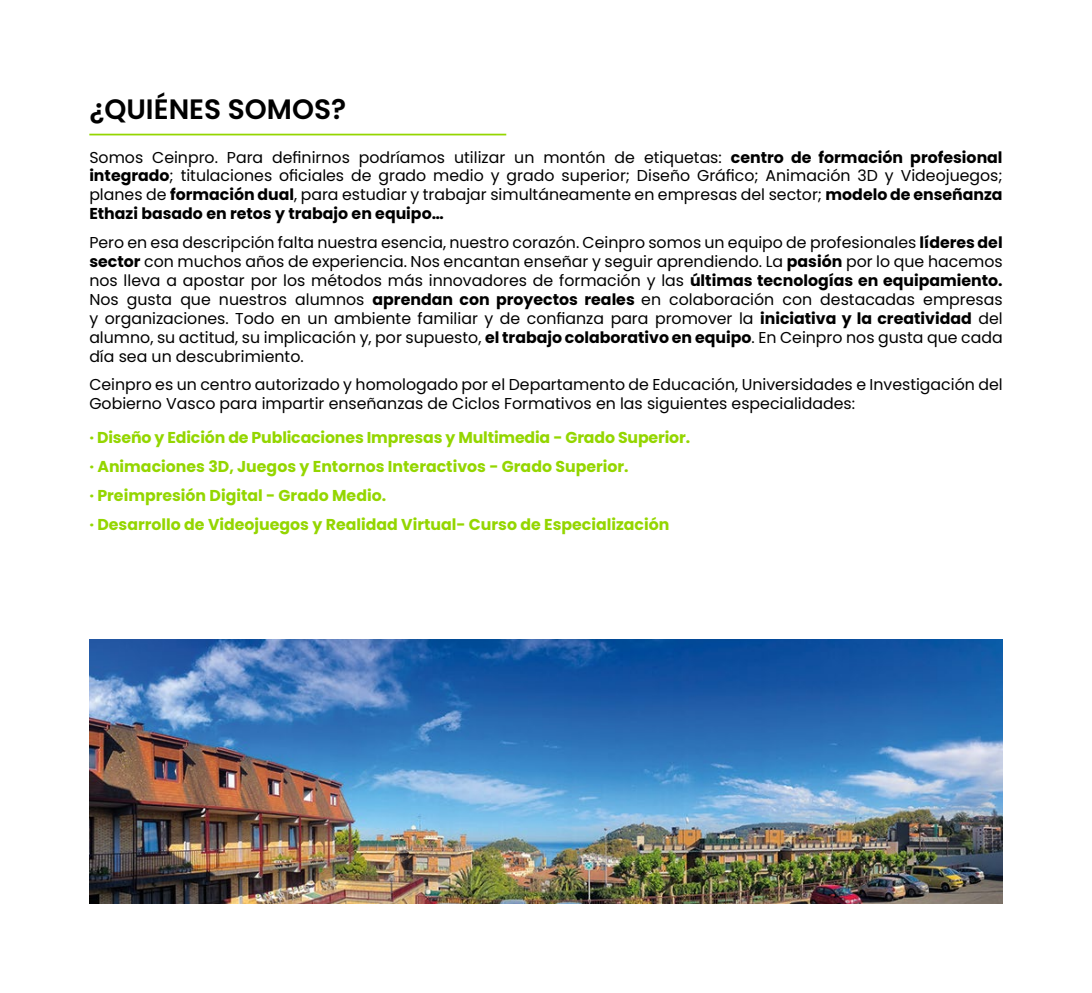
<style>
.page{position:relative;width:1092px;height:993px;background:#fff}
.page>*{position:absolute;margin:0;border:0;box-sizing:border-box;transform-origin:0 0}
.t1{font:600 28px "Poppins";color:#000}
.t2{font:15.75px/18.9px "Poppins";color:#000;text-align:justify}
.t3{font:700 15.75px/28.9px "Poppins";color:#94d600}
.s1{font-weight:700}
</style>
<div class="page">
<hr style="left:89px;top:134px;width:417px;height:1px;background:#94d600">
<img style="left:89px;top:639px;width:913px;height:264px">
<h1 class="t1" style="left:89px;top:93px;width:258px">¿QUIÉNES SOMOS?</h1>
<p class="t2" style="left:89px;top:148px;width:914px">Somos Ceinpro. Para definirnos podríamos utilizar un montón de etiquetas: <span class="s1">centro de formación profesional integrado</span>; titulaciones oficiales de grado medio y grado superior; Diseño Gráfico; Animación 3D y Videojuegos; planes de <span class="s1">formación dual</span>, para estudiar y trabajar simultáneamente en empresas del sector; <span class="s1">modelo de enseñanza Ethazi basado en retos y trabajo en equipo…</span></p>
<p class="t2" style="left:89px;top:233px;width:914px">Pero en esa descripción falta nuestra esencia, nuestro corazón. Ceinpro somos un equipo de profesionales <span class="s1">líderes del sector</span> con muchos años de experiencia. Nos encantan enseñar y seguir aprendiendo. La <span class="s1">pasión</span> por lo que hacemos nos lleva a apostar por los métodos más innovadores de formación y las <span class="s1">últimas tecnologías en equipamiento.<br></span>Nos gusta que nuestros alumnos <span class="s1">aprendan con proyectos reales</span> en colaboración con destacadas empresas y organizaciones. Todo en un ambiente familiar y de confianza para promover la <span class="s1">iniciativa y la creatividad</span> del alumno, su actitud, su implicación y, por supuesto, <span class="s1">el trabajo colaborativo en equipo</span>. En Ceinpro nos gusta que cada día sea un descubrimiento.</p>
<p class="t2" style="left:89px;top:375px;width:914px">Ceinpro es un centro autorizado y homologado por el Departamento de Educación, Universidades e Investigación del<br>Gobierno Vasco para impartir enseñanzas de Ciclos Formativos en las siguientes especialidades:</p>
<p class="t3" style="left:89px;top:423px;width:602px">· Diseño y Edición de Publicaciones Impresas y Multimedia - Grado Superior. · Animaciones 3D, Juegos y Entornos Interactivos - Grado Superior.<br>· Preimpresión Digital - Grado Medio.<br>· Desarrollo de Videojuegos y Realidad Virtual- Curso de Especialización</p>
</div>
